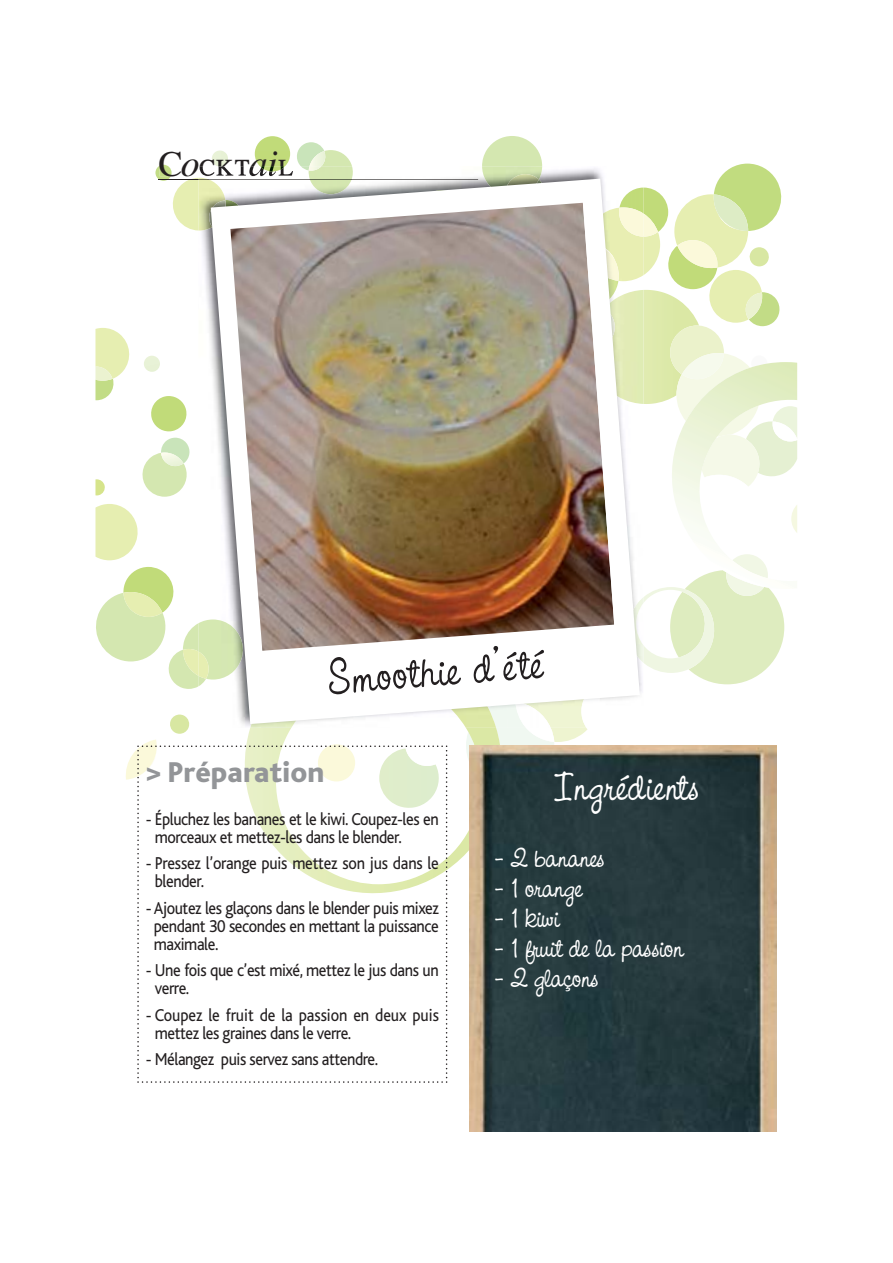
<style>
.page{position:relative;width:893px;height:1263px;background:#fff}
.page>*{position:absolute;margin:0;border:0;box-sizing:border-box;transform-origin:0 0}
.t1{font:51px "CAC Pinafore";color:#231f20}
.t2{font:45px "CAC Pinafore";color:#fff}
.t3{font:36px "Will Grace";color:#231f20}
.t4{font:31.5px "CAC Pinafore";letter-spacing:-.025em;color:#fff}
.t5{font:800 30px "Bliss";color:#939598}
.t6{font:18px/18px "Bliss";letter-spacing:-.025em;color:#231f20;scale:.9 1}
</style>
<div class="page">
<svg style="left:482px;top:136px;width:60px;height:30px"></svg>
<svg style="left:95px;top:504px;width:43px;height:56px;background:#eaf0be"></svg>
<svg style="left:144px;top:356px;width:16px;height:16px"></svg>
<svg style="left:95px;top:479px;width:10px;height:16px"></svg>
<svg style="left:151px;top:396px;width:36px;height:35px"></svg>
<svg style="left:142px;top:438px;width:48px;height:59px"></svg>
<svg style="left:95px;top:328px;width:35px;height:72px"></svg>
<img style="left:201px;top:166px;width:441px;height:527px">
<img style="left:640px;top:290px;width:2px;height:114px">
<svg style="left:642px;top:164px;width:155px;height:520px"></svg>
<img style="left:482px;top:166px;width:60px;height:13px">
<img style="left:505px;top:174px;width:34px;height:5px">
<img style="left:308px;top:166px;width:45px;height:13px">
<svg style="left:255px;top:136px;width:97px;height:35px"></svg>
<img style="left:640px;top:188px;width:3px;height:19px">
<img style="left:640px;top:237px;width:3px;height:44px">
<img style="left:640px;top:207px;width:3px;height:30px">
<svg style="left:96px;top:567px;width:110px;height:122px"></svg>
<img style="left:198px;top:620px;width:13px;height:60px">
<img style="left:198px;top:651px;width:13px;height:28px">
<img style="left:640px;top:597px;width:3px;height:66px">
<img style="left:223px;top:166px;width:37px;height:5px">
<svg style="left:155px;top:151px;width:68px;height:80px"></svg>
<img style="left:260px;top:166px;width:25px;height:5px">
<svg style="left:211px;top:179px;width:429px;height:536px"></svg>
<img style="left:470px;top:745px;width:306px;height:386px">
<img style="left:230px;top:203px;width:384px;height:448px">
<svg style="left:126px;top:715px;width:463px;height:368px"></svg>
<svg style="left:137px;top:746px;width:310px;height:337px"></svg>
<h3 class="t3" style="left:158px;top:142px;width:136px">Cocktail</h3>
<h1 class="t1" style="left:325px;top:646px;width:218px;rotate:-4deg">Smoothie d’été</h1>
<h3 class="t5" style="left:146px;top:761px;width:180px">&gt; Préparation</h3>
<p class="t6" style="left:155px;top:812px;width:317px;text-indent:-9px">- Épluchez les bananes et le kiwi. Coupez-les en morceaux et mettez-les dans le blender.</p>
<p class="t6" style="left:155px;top:856px;width:317px;text-indent:-9px">- Pressez l’orange puis mettez son jus dans le blender.</p>
<p class="t6" style="left:154px;top:901px;width:318px;text-align:justify;text-indent:-8px">- Ajoutez les glaçons dans le blender puis mixez pendant 30 secondes en mettant la puissance maximale.</p>
<p class="t6" style="left:155px;top:963px;width:317px;text-indent:-9px">- Une fois que c’est mixé, mettez le jus dans un verre.</p>
<p class="t6" style="left:155px;top:1008px;width:317px;text-indent:-9px">- Coupez le fruit de la passion en deux puis mettez les graines dans le verre.</p>
<p class="t6" style="left:146px;top:1052px;width:260px">- Mélangez puis servez sans attendre.</p>
<h2 class="t2" style="left:553px;top:758px;width:147px">Ingrédients</h2>
<h3 class="t4" style="left:494px;top:838px;width:112px">- 2 bananes</h3>
<h3 class="t4" style="left:494px;top:868px;width:90px">- 1 orange</h3>
<h3 class="t4" style="left:494px;top:898px;width:67px">- 1 kiwi</h3>
<h3 class="t4" style="left:494px;top:928px;width:191px">- 1 fruit de la passion</h3>
<h3 class="t4" style="left:494px;top:958px;width:106px">- 2 glaçons</h3>
</div>
